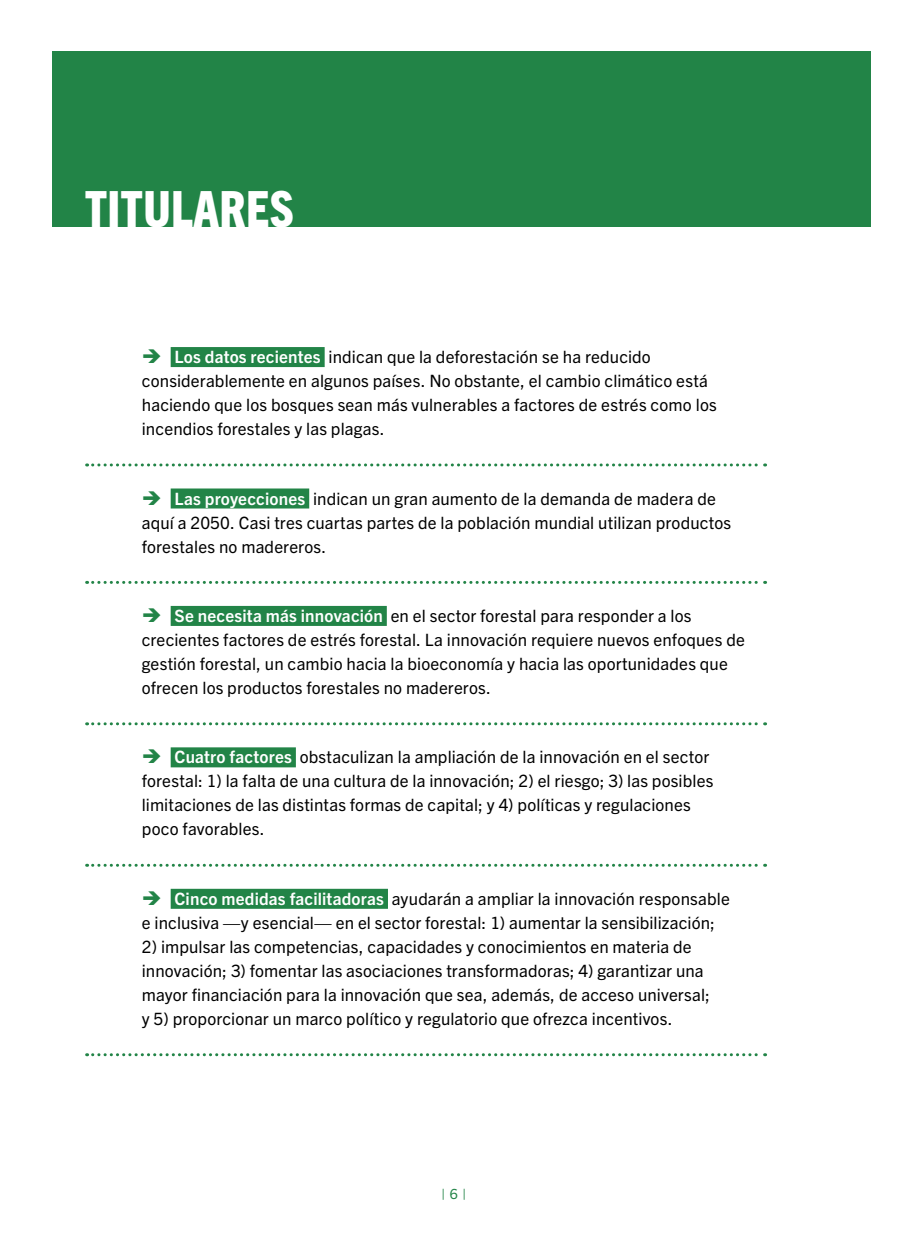
<style>
.page{position:relative;width:908px;height:1248px;background:#fff}
.page>*{position:absolute;margin:0;border:0;box-sizing:border-box;transform-origin:0 0}
.t1{font:800 condensed 50px "Trade Gothic Next LT Pro";letter-spacing:.01em;color:#fff;scale:.96 1}
.t2{font:17px/24px "Trade Gothic Next LT Pro";letter-spacing:.01em;color:#000}
.t3{font:14px "Trade Gothic Next LT Pro";color:#228447}
.s1{color:#228447}
.s2{font-weight:700;color:#fff}
</style>
<div class="page">
<div style="left:52px;top:51px;width:818px;height:176px;background:#228447"></div>
<div style="left:171px;top:347px;width:153px;height:20px;background:#228447"></div>
<svg style="left:87px;top:463px;width:678px;height:3px"></svg>
<div style="left:171px;top:488px;width:138px;height:20px;background:#228447"></div>
<svg style="left:87px;top:581px;width:678px;height:3px"></svg>
<div style="left:171px;top:606px;width:215px;height:20px;background:#228447"></div>
<svg style="left:87px;top:722px;width:678px;height:3px"></svg>
<div style="left:171px;top:747px;width:125px;height:20px;background:#228447"></div>
<svg style="left:87px;top:863px;width:678px;height:3px"></svg>
<div style="left:171px;top:888px;width:217px;height:20px;background:#228447"></div>
<svg style="left:87px;top:1053px;width:678px;height:3px"></svg>
<h1 class="t1" style="left:85px;top:175px;width:219px">TITULARES</h1>
<p class="t2" style="left:142px;top:344px;width:576px"><span class="s1">➔</span> <span class="s2">Los datos recientes</span> indican que la deforestación se ha reducido considerablemente en algunos países. No obstante, el cambio climático está haciendo que los bosques sean más vulnerables a factores de estrés como los incendios forestales y las plagas.</p>
<p class="t2" style="left:142px;top:485px;width:590px"><span class="s1">➔</span> <span class="s2">Las proyecciones</span> indican un gran aumento de la demanda de madera de aquí a 2050. Casi tres cuartas partes de la población mundial utilizan productos forestales no madereros.</p>
<p class="t2" style="left:142px;top:602px;width:604px"><span class="s1">➔</span> <span class="s2">Se necesita más innovación</span> en el sector forestal para responder a los crecientes factores de estrés forestal. La innovación requiere nuevos enfoques de gestión forestal, un cambio hacia la bioeconomía y hacia las oportunidades que ofrecen los productos forestales no madereros.</p>
<p class="t2" style="left:142px;top:744px;width:573px"><span class="s1">➔</span> <span class="s2">Cuatro factores</span> obstaculizan la ampliación de la innovación en el sector forestal: 1) la falta de una cultura de la innovación; 2) el riesgo; 3) las posibles limitaciones de las distintas formas de capital; y 4) políticas y regulaciones poco favorables.</p>
<p class="t2" style="left:142px;top:885px;width:589px"><span class="s1">➔</span> <span class="s2">Cinco medidas facilitadoras</span> ayudarán a ampliar la innovación responsable e inclusiva —y esencial— en el sector forestal: 1) aumentar la sensibilización;</p>
<p class="t2" style="left:142px;top:933px;width:569px">2) impulsar las competencias, capacidades y conocimientos en materia de innovación; 3) fomentar las asociaciones transformadoras; 4) garantizar una mayor financiación para la innovación que sea, además, de acceso universal; y 5) proporcionar un marco político y regulatorio que ofrezca incentivos.</p>
<p class="t3" style="left:441px;top:1183px;width:26px">| 6 |</p>
</div>
